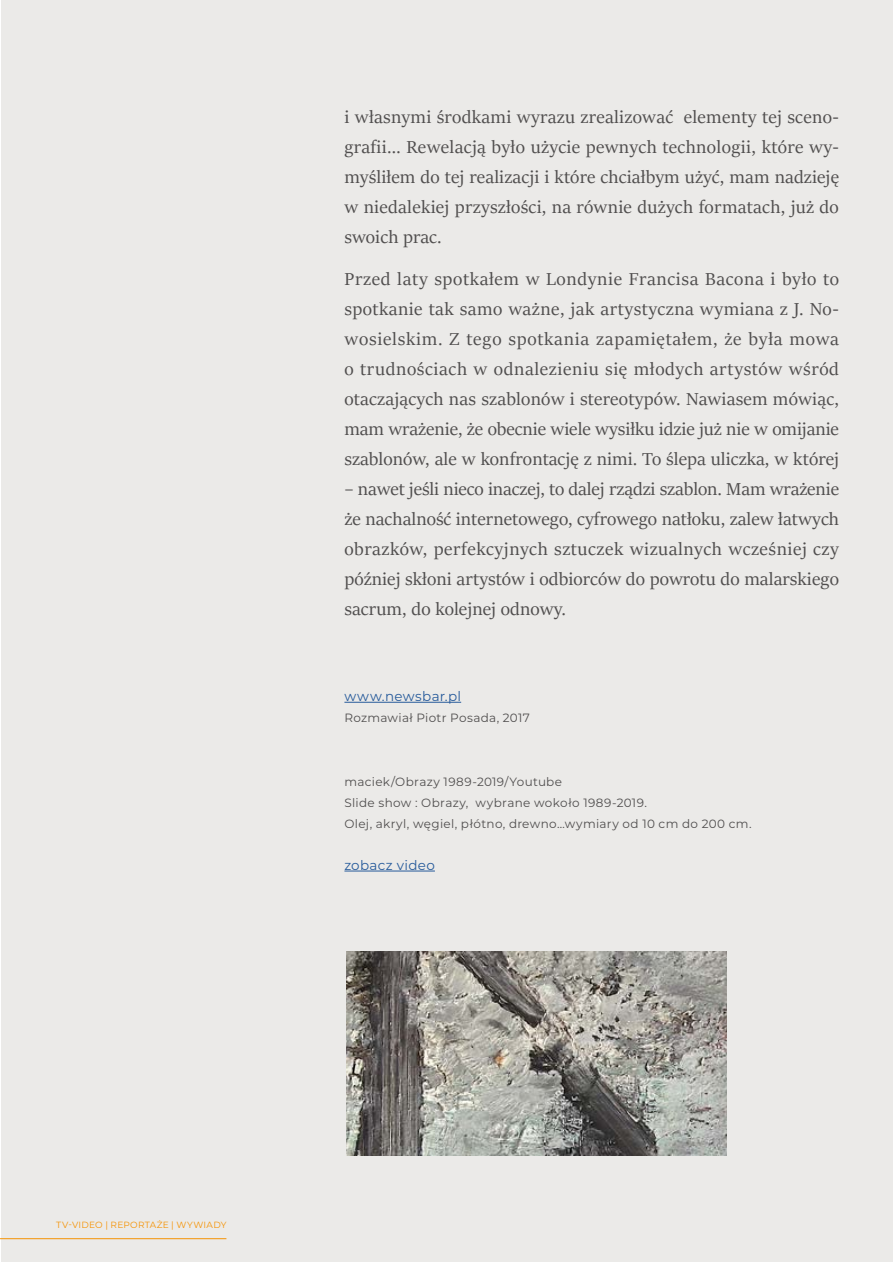
<style>
.page{position:relative;width:893px;height:1263px;background:#fff}
.page>*{position:absolute;margin:0;border:0;box-sizing:border-box;transform-origin:0 0}
.t1{font:19.5px/30px "Sitka Display";letter-spacing:.005em;color:#504e4e;text-align:justify}
.t2{font:13.5px "Montserrat";letter-spacing:.025em;color:#275b9b}
.t3{font:12px/21px "Montserrat";letter-spacing:.025em;color:#504e4e}
.t4{font:9px "Montserrat";letter-spacing:.03em;color:#f59304}
</style>
<div class="page">
<div style="left:1px;top:0;width:892px;height:1262px;background:#ebeae8"></div>
<img style="left:347px;top:951px;width:379px;height:204px">
<hr style="left:0;top:1238px;width:226px;height:1px;background:#f59304">
<hr style="left:344px;top:702px;width:117px;height:1px;background:#275b9b">
<hr style="left:344px;top:871px;width:91px;height:1px;background:#275b9b">
<p class="t1" style="left:344px;top:101px;width:496px">i własnymi środkami wyrazu zrealizować elementy tej sceno&shy;grafii… Rewelacją było użycie pewnych technologii, które wy&shy;myśliłem do tej realizacji i które chciałbym użyć, mam nadzieję w niedalekiej przyszłości, na równie dużych formatach, już do swoich prac.</p>
<p class="t1" style="left:344px;top:263px;width:496px">Przed laty spotkałem w Londynie Francisa Bacona i było to spotkanie tak samo ważne, jak artystyczna wymiana z J. No&shy;wosielskim. Z tego spotkania zapamiętałem, że była mowa o trudnościach w odnalezieniu się młodych artystów wśród otaczających nas szablonów i stereotypów. Nawiasem mówiąc, mam wrażenie, że obecnie wiele wysiłku idzie już nie w omijanie szablonów, ale w konfrontację z nimi. To ślepa uliczka, w której</p>
<p class="t1" style="left:344px;top:473px;width:496px">– nawet jeśli nieco inaczej, to dalej rządzi szablon. Mam wrażenie że nachalność internetowego, cyfrowego natłoku, zalew łatwych obrazków, perfekcyjnych sztuczek wizualnych wcześniej czy później skłoni artystów i odbiorców do powrotu do malarskiego sacrum, do kolejnej odnowy.</p>
<p class="t2" style="left:344px;top:687px;width:118px">www.newsbar.pl</p>
<p class="t3" style="left:344px;top:707px;width:187px">Rozmawiał Piotr Posada, 2017</p>
<p class="t3" style="left:344px;top:770px;width:409px">maciek/Obrazy 1989-2019/Youtube<br>Slide show : Obrazy, wybrane wokoło 1989-2019.<br>Olej, akryl, węgiel, płótno, drewno…wymiary od 10 cm do 200 cm.</p>
<p class="t2" style="left:344px;top:856px;width:92px">zobacz video</p>
<p class="t4" style="left:56px;top:1218px;width:172px">TV-VIDEO | REPORTAŻE | WYWIADY</p>
</div>
